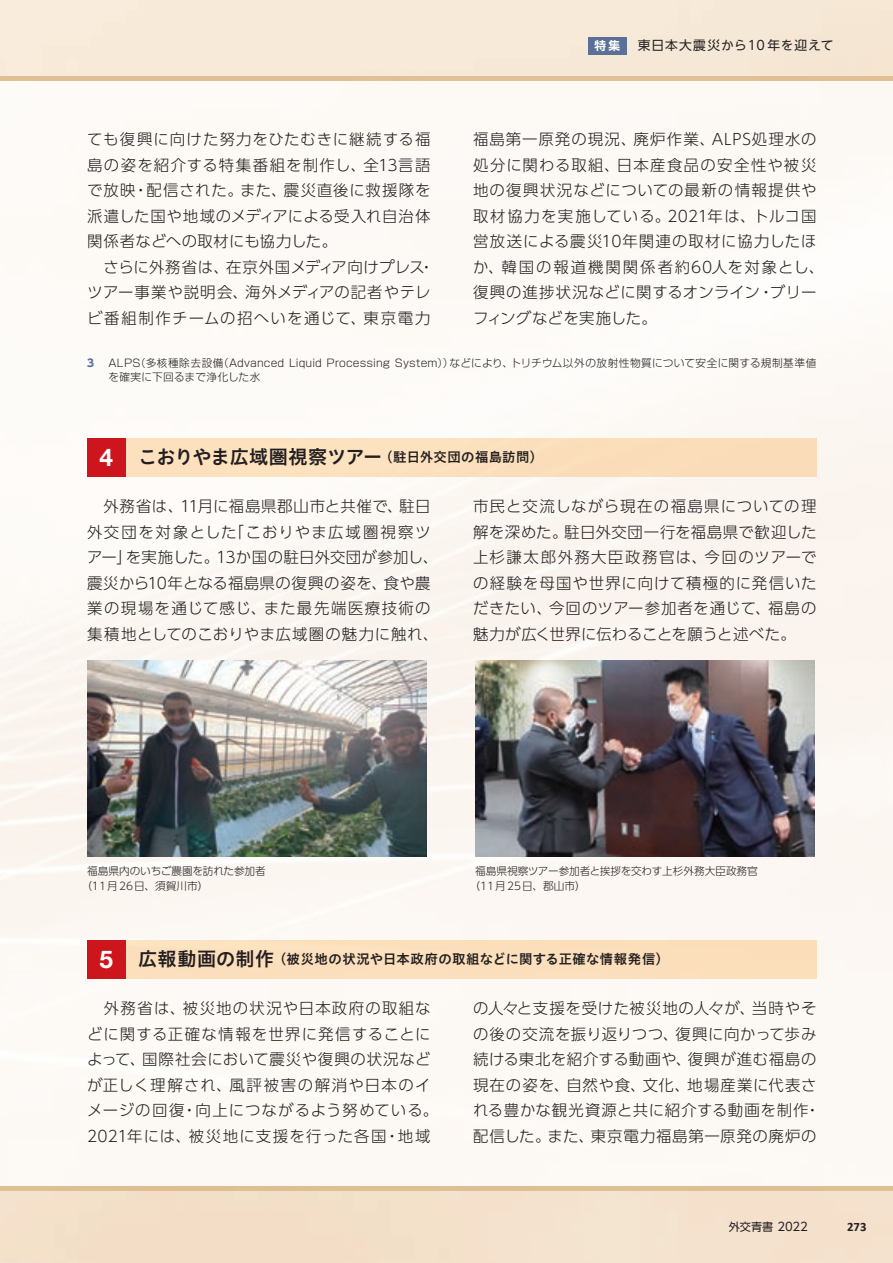
<style>
.page{position:relative;width:893px;height:1263px;background:#fff}
.page>*{position:absolute;margin:0;border:0;box-sizing:border-box;transform-origin:0 0}
.t1{font:19.2px "Hiragino UD Sans Std W6";letter-spacing:-.02em;color:#231f20}
.t2{font:300 15.45px/25.5px "UD Shin Go Pr 6 N";letter-spacing:.05em;color:#231f20}
.t3{font:300 15.45px/25.5px "UD Shin Go Pr 6 N";letter-spacing:.07em;color:#231f20}
.t4{font:13.35px "Hiragino UD Sans Std W6";letter-spacing:.025em;color:#231f20}
.t5{font:12.75px "UD Shin Go NT Pr 6 N";letter-spacing:.065em;color:#231f20}
.t6{font:700 12.75px "Calibri";color:#231f20}
.t7{font:700 11.7px "UD Shin Go Pr 6 N De";color:#fff}
.t8{font:11.1px "UD Shin Go NT Pr 6 N";color:#231f20}
.t9{font:300 10.65px/14.9px "Shin Go Pr 6 N";letter-spacing:.02em;color:#231f20}
.t10{font:300 10.65px/14.9px "UD Shin Go Pr 6 N";color:#231f20}
.t11{font:700 10.65px "UD Shin Go Pr 6 N";color:#5b7097}
.s1{font-family:"Helvetica Neue LT Std";font-weight:700;font-size:24.45px;color:#fff}
.s2{font-size:13.35px}
.s3{font-size:19.2px}
.s4{font-size:11.7px}
</style>
<div class="page">
<img style="left:0;top:0;width:893px;height:1263px">
<div style="left:0;top:77px;width:893px;height:1114px;background:#fcf9f5"></div>
<hr style="left:0;top:77px;width:893px;height:4px;background:#e2c49a">
<div style="left:0;top:1186px;width:893px;height:5px;background:#dfbf93"></div>
<div style="left:87px;top:438px;width:729px;height:39px;background:#fce0bd"></div>
<div style="left:87px;top:438px;width:38px;height:39px;background:#cd151d"></div>
<div style="left:87px;top:940px;width:729px;height:39px;background:#fbdfbc"></div>
<div style="left:87px;top:940px;width:38px;height:39px;background:#cd151d"></div>
<img style="left:87px;top:661px;width:339px;height:195px">
<img style="left:475px;top:661px;width:339px;height:195px">
<div style="left:588px;top:37px;width:39px;height:17px;background:#5b7097"></div>
<p class="t7" style="left:595px;top:36px;width:27px">特集</p>
<p class="t5" style="left:638px;top:35px;width:197px">東日本大震災から10 年を迎えて</p>
<p class="t2" style="left:87px;top:126px;width:349px">ても復興に向けた努力をひたむきに継続する福島の姿を紹介する特集番組を制作し、全13言語で放映・配信された。また、震災直後に救援隊を派遣した国や地域のメディアによる受入れ自治体関係者などへの取材にも協力した。<br>　さらに外務省は、在京外国メディア向けプレス・ツアー事業や説明会、海外メディアの記者やテレビ番組制作チームの招へいを通じて、東京電力</p>
<p class="t2" style="left:473px;top:126px;width:353px">福島第一原発の現況、廃炉作業、ALPS処理水の処分に関わる取組、日本産食品の安全性や被災地の復興状況などについての最新の情報提供や取材協力を実施している。2021年は、トルコ国営放送による震災10年関連の取材に協力したほか、韓国の報道機関関係者約60人を対象とし、復興の進捗状況などに関するオンライン・ブリーフィングなどを実施した。</p>
<p class="t11" style="left:87px;top:354px;width:9px">3</p>
<p class="t9" style="left:108px;top:354px;width:709px">ALPS（多核種除去設備（Advanced Liquid Processing System））などにより、トリチウム以外の放射性物質について安全に関する規制基準値を確実に下回るまで浄化した水</p>
<p class="t1" style="left:100px;top:442px;width:445px"><span class="s1">4</span> こおりやま広域圏視察ツアー<span class="s2">（駐日外交団の福島訪問）</span></p>
<p class="t2" style="left:87px;top:493px;width:353px">　外務省は、11月に福島県郡山市と共催で、駐日外交団を対象とした「こおりやま広域圏視察ツアー」を実施した。13か国の駐日外交団が参加し、震災から10年となる福島県の復興の姿を、食や農業の現場を通じて感じ、また最先端医療技術の集積地としてのこおりやま広域圏の魅力に触れ、</p>
<p class="t2" style="left:473px;top:493px;width:345px;text-align:justify">市民と交流しながら現在の福島県についての理解を深めた。駐日外交団一行を福島県で歓迎した上杉謙太郎外務大臣政務官は、今回のツアーでの経験を母国や世界に向けて積極的に発信いただきたい、今回のツアー参加者を通じて、福島の魅力が広く世界に伝わることを願うと述べた。</p>
<p class="t10" style="left:81px;top:863px;width:186px;text-indent:6px">福島県内のいちご農園を訪れた参加者（11月26日、須賀川市）</p>
<p class="t10" style="left:469px;top:863px;width:290px;text-indent:6px">福島県視察ツアー参加者と挨拶を交わす上杉外務大臣政務官（11月25日、郡山市）</p>
<p class="t4" style="left:100px;top:948px;width:571px"><span class="s1">5</span> <span class="s3">広報動画の制作</span>（被災地の状況や日本政府の取組などに関する正確な情報発信）</p>
<p class="t3" style="left:87px;top:995px;width:353px">　外務省は、被災地の状況や日本政府の取組などに関する正確な情報を世界に発信することによって、国際社会において震災や復興の状況などが正しく理解され、風評被害の解消や日本のイメージの回復・向上につながるよう努めている。<br>2021年には、被災地に支援を行った各国・地域</p>
<p class="t2" style="left:473px;top:995px;width:349px">の人々と支援を受けた被災地の人々が、当時やその後の交流を振り返りつつ、復興に向かって歩み続ける東北を紹介する動画や、復興が進む福島の現在の姿を、自然や食、文化、地場産業に代表される豊かな観光資源と共に紹介する動画を制作・配信した。また、東京電力福島第一原発の廃炉の</p>
<p class="t8" style="left:729px;top:1218px;width:81px">外交青書 <span class="s4">2022</span></p>
<p class="t6" style="left:847px;top:1218px;width:21px">273</p>
</div>
